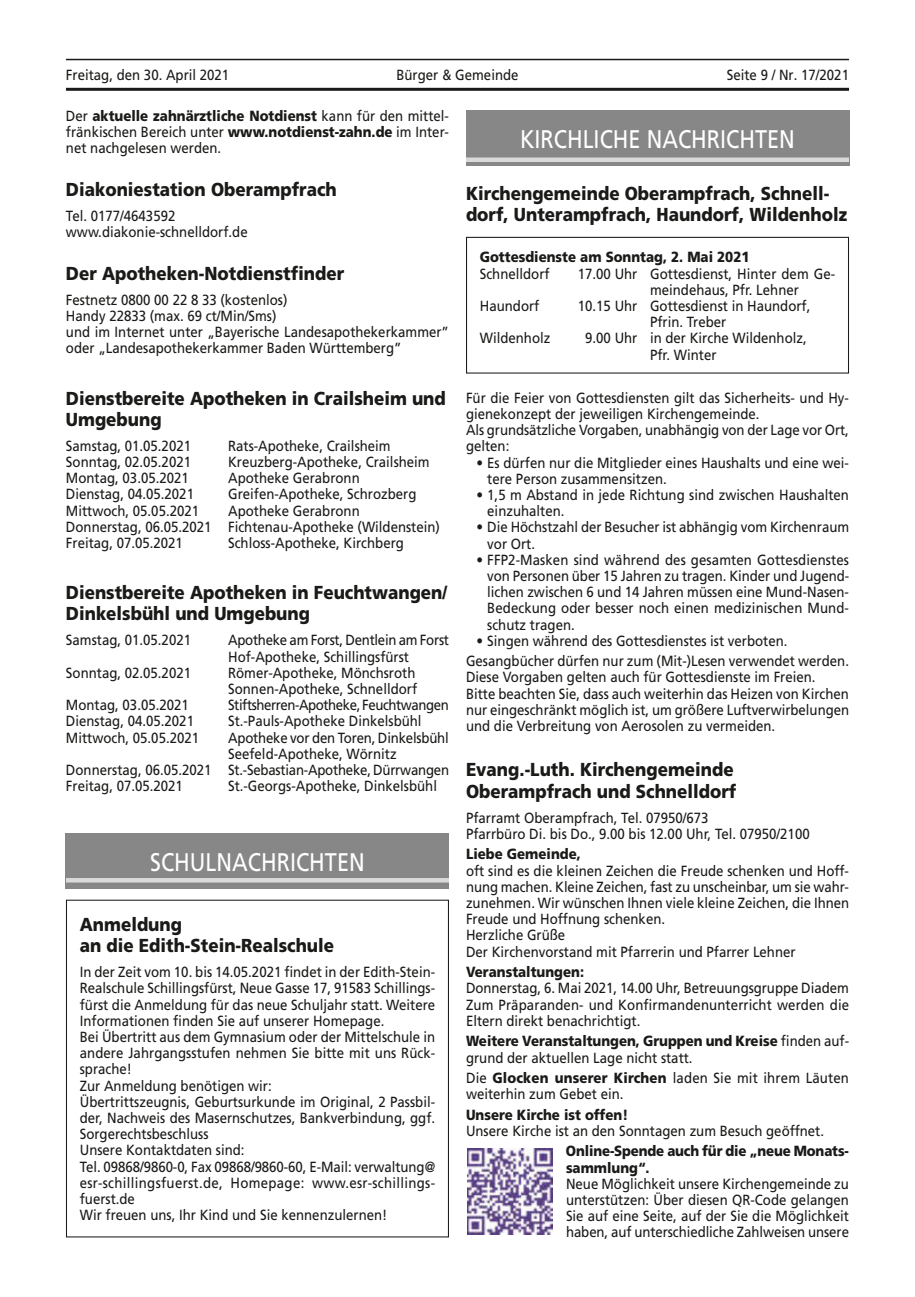
<style>
.page{position:relative;width:915px;height:1297px;background:#fff}
.page>*{position:absolute;margin:0;border:0;box-sizing:border-box;transform-origin:0 0}
.t1{font:25.5px "Frutiger";color:#fff;scale:.85 1}
.t2{font:900 18.75px/21px "Frutiger";color:#1a1a18;scale:.9 1}
.t3{font:14.7px/16.2px "Frutiger";color:#1a1a18;scale:.9 1}
.t4{font:900 14.7px/16.2px "Frutiger";color:#1a1a18;scale:.9 1}
.t5{font:14.7px/16.2px "Frutiger";letter-spacing:-.02em;color:#1a1a18;scale:.9 1}
.t6{font:14.7px "Frutiger";letter-spacing:-.03em;color:#1a1a18;scale:.9 1}
.s1{font-weight:900}
</style>
<div class="page">
<hr style="left:66px;top:59px;width:782px;height:1px;background:#1a1a18">
<hr style="left:66px;top:88px;width:782px;height:3px;background:#1a1a18">
<div style="left:66px;top:833px;width:383px;height:55px;background:#868786"></div>
<hr style="left:66px;top:878px;width:383px;height:4px;background:#d9dada">
<div style="left:66px;top:900px;width:383px;height:337px;border:1px solid #1a1a18"></div>
<div style="left:466px;top:111px;width:382px;height:55px;background:#868786"></div>
<div style="left:466px;top:157px;width:382px;height:5px;background:#d9dada"></div>
<div style="left:466px;top:237px;width:382px;height:137px;border:1px solid #1a1a18"></div>
<img style="left:467px;top:1149px;width:85px;height:85px">
<p class="t3" style="left:66px;top:67px;width:183px">Freitag, den 30. April 2021</p>
<p class="t3" style="left:396px;top:67px;width:137px">Bürger &amp; Gemeinde</p>
<p class="t3" style="left:726px;top:67px;width:137px">Seite 9 / Nr. 17/2021</p>
<p class="t3" style="left:66px;top:107px;width:427px;text-align:justify">Der <span class="s1">aktuelle zahnärztliche Notdienst</span> kann für den mittel&shy;fränkischen Bereich unter <span class="s1">www.notdienst-zahn.de</span> im Inter&shy;net nachgelesen werden.</p>
<p class="t2" style="left:66px;top:179px;width:302px">Diakoniestation Oberampfrach</p>
<p class="t3" style="left:66px;top:208px;width:203px">Tel. 0177/4643592 www.diakonie-schnelldorf.de</p>
<p class="t2" style="left:66px;top:262px;width:310px">Der Apotheken-Notdienstfinder</p>
<p class="t3" style="left:66px;top:291px;width:427px">Festnetz 0800 00 22 8 33 (kostenlos)<br>Handy 22833 (max. 69 ct/Min/Sms)<br>und im Internet unter „Bayerische Landesapothekerkammer” oder „Landesapothekerkammer Baden Württemberg”</p>
<p class="t2" style="left:66px;top:387px;width:423px">Dienstbereite Apotheken in Crailsheim und<br>Umgebung</p>
<p class="t3" style="left:66px;top:437px;width:140px">Samstag, 01.05.2021</p>
<p class="t3" style="left:228px;top:437px;width:182px">Rats-Apotheke, Crailsheim</p>
<p class="t3" style="left:66px;top:454px;width:140px">Sonntag, 02.05.2021</p>
<p class="t3" style="left:228px;top:454px;width:225px">Kreuzberg-Apotheke, Crailsheim</p>
<p class="t3" style="left:66px;top:470px;width:138px">Montag, 03.05.2021</p>
<p class="t3" style="left:228px;top:470px;width:148px">Apotheke Gerabronn</p>
<p class="t3" style="left:66px;top:486px;width:144px">Dienstag, 04.05.2021</p>
<p class="t3" style="left:228px;top:486px;width:211px">Greifen-Apotheke, Schrozberg</p>
<p class="t3" style="left:66px;top:502px;width:149px">Mittwoch, 05.05.2021</p>
<h1 class="t1" style="left:520px;top:124px;width:324px">KIRCHLICHE NACHRICHTEN</h1>
<p class="t2" style="left:466px;top:182px;width:425px">Kirchengemeinde Oberampfrach, Schnell&shy;dorf, Unterampfrach, Haundorf, Wildenholz</p>
<p class="t4" style="left:479px;top:249px;width:301px">Gottesdienste am Sonntag, 2. Mai 2021</p>
<p class="t3" style="left:479px;top:265px;width:79px">Schnelldorf</p>
<p class="t3" style="left:649px;top:265px;width:207px;text-indent:-72px">17.00 Uhr Gottesdienst, Hinter dem Ge&shy;meindehaus, Pfr. Lehner</p>
<p class="t3" style="left:479px;top:298px;width:68px">Haundorf</p>
<p class="t3" style="left:649px;top:298px;width:180px;text-indent:-72px">10.15 Uhr Gottesdienst in Haundorf,<br>Pfrin. Treber</p>
<p class="t3" style="left:479px;top:330px;width:80px">Wildenholz</p>
<p class="t3" style="left:649px;top:330px;width:175px;text-indent:-65px">9.00 Uhr in der Kirche Wildenholz,<br>Pfr. Winter</p>
<p class="t3" style="left:466px;top:389px;width:427px">Für die Feier von Gottesdiensten gilt das Sicherheits- und Hy&shy;gienekonzept der jeweiligen Kirchengemeinde.<br>Als grundsätzliche Vorgaben, unabhängig von der Lage vor Ort, gelten:</p>
<p class="t3" style="left:487px;top:454px;width:403px;text-indent:-11px">• Es dürfen nur die Mitglieder eines Haushalts und eine wei&shy;tere Person zusammensitzen.</p>
<p class="t3" style="left:487px;top:487px;width:403px;text-indent:-11px">• 1,5 m Abstand in jede Richtung sind zwischen Haushalten einzuhalten.</p>
<p class="t3" style="left:487px;top:519px;width:403px;text-indent:-11px">• Die Höchstzahl der Besucher ist abhängig vom Kirchenraum vor Ort.</p>
<p class="t3" style="left:487px;top:551px;width:403px;text-align:justify;text-indent:-11px">• FFP2-Masken sind während des gesamten Gottesdienstes von Personen über 15 Jahren zu tragen. Kinder und Jugend&shy;lichen zwischen 6 und 14 Jahren müssen eine Mund-Nasen-Bedeckung oder besser noch einen medizinischen Mund&shy;schutz tragen.</p>
<p class="t3" style="left:466px;top:630px;width:427px;line-height:20.5px;text-indent:10px">• Singen während des Gottesdienstes ist verboten.<br>Gesangbücher dürfen nur zum (Mit-)Lesen verwendet werden.</p>
<p class="t3" style="left:466px;top:669px;width:427px">Diese Vorgaben gelten auch für Gottesdienste im Freien.<br>Bitte beachten Sie, dass auch weiterhin das Heizen von Kirchen nur eingeschränkt möglich ist, um größere Luftverwirbelungen und die Verbreitung von Aerosolen zu vermeiden.</p>
<p class="t2" style="left:466px;top:758px;width:302px;line-height:21.8px">Evang.-Luth. Kirchengemeinde<br>Oberampfrach und Schnelldorf</p>
<p class="t3" style="left:466px;top:809px;width:383px">Pfarramt Oberampfrach, Tel. 07950/673<br>Pfarrbüro Di. bis Do., 9.00 bis 12.00 Uhr, Tel. 07950/2100</p>
<p class="t4" style="left:466px;top:846px;width:129px">Liebe Gemeinde,</p>
<p class="t3" style="left:466px;top:862px;width:427px">oft sind es die kleinen Zeichen die Freude schenken und Hoff&shy;nung machen. Kleine Zeichen, fast zu unscheinbar, um sie wahr&shy;zunehmen. Wir wünschen Ihnen viele kleine Zeichen, die Ihnen Freude und Hoffnung schenken.<br>Herzliche Grüße<br>Der Kirchenvorstand mit Pfarrerin und Pfarrer Lehner</p>
<p class="t4" style="left:466px;top:964px;width:133px">Veranstaltungen:</p>
<p class="t3" style="left:466px;top:980px;width:427px;text-align:justify">Donnerstag, 6. Mai 2021, 14.00 Uhr, Betreuungsgruppe Diadem Zum Präparanden- und Konfirmandenunterricht werden die Eltern direkt benachrichtigt.</p>
<p class="t3" style="left:466px;top:1033px;width:427px"><span class="s1">Weitere Veranstaltungen, Gruppen und Kreise</span> finden auf&shy;grund der aktuellen Lage nicht statt.</p>
<p class="t3" style="left:466px;top:1070px;width:427px">Die <span class="s1">Glocken unserer Kirchen</span> laden Sie mit ihrem Läuten weiterhin zum Gebet ein.</p>
<p class="t4" style="left:466px;top:1106px;width:182px">Unsere Kirche ist offen!</p>
<p class="t3" style="left:466px;top:1122px;width:399px">Unsere Kirche ist an den Sonntagen zum Besuch geöffnet.</p>
<p class="t4" style="left:565px;top:1143px;width:316px">Online-Spende auch für die „neue Monats&shy;sammlung“.</p>
<p class="t3" style="left:566px;top:1175px;width:316px;text-align:justify">Neue Möglichkeit unsere Kirchengemeinde zu unterstützen: Über diesen QR-Code gelangen Sie auf eine Seite, auf der Sie die Möglichkeit haben, auf unterschiedliche Zahlweisen unsere</p>
<p class="t3" style="left:66px;top:502px;width:417px;text-indent:162px">Apotheke Gerabronn<br>Donnerstag, 06.05.2021 Fichtenau-Apotheke (Wildenstein)<br>Freitag, 07.05.2021</p>
<p class="t3" style="left:228px;top:535px;width:197px">Schloss-Apotheke, Kirchberg</p>
<p class="t2" style="left:66px;top:582px;width:425px">Dienstbereite Apotheken in Feuchtwangen/<br>Dinkelsbühl und Umgebung</p>
<p class="t3" style="left:66px;top:632px;width:140px">Samstag, 01.05.2021</p>
<p class="t5" style="left:228px;top:632px;width:247px">Apotheke am Forst, Dentlein am Forst<br>Hof-Apotheke, Schillingsfürst</p>
<p class="t3" style="left:66px;top:664px;width:140px">Sonntag, 02.05.2021</p>
<p class="t3" style="left:228px;top:664px;width:211px">Römer-Apotheke, Mönchsroth<br>Sonnen-Apotheke, Schnelldorf</p>
<p class="t3" style="left:66px;top:697px;width:138px">Montag, 03.05.2021</p>
<p class="t6" style="left:228px;top:696px;width:247px">Stiftsherren-Apotheke, Feuchtwangen</p>
<p class="t3" style="left:66px;top:713px;width:144px">Dienstag, 04.05.2021</p>
<p class="t3" style="left:228px;top:713px;width:216px">St.-Pauls-Apotheke Dinkelsbühl</p>
<p class="t3" style="left:66px;top:729px;width:149px">Mittwoch, 05.05.2021</p>
<p class="t3" style="left:228px;top:729px;width:247px">Apotheke vor den Toren, Dinkelsbühl</p>
<p class="t3" style="left:228px;top:745px;width:189px">Seefeld-Apotheke, Wörnitz</p>
<p class="t3" style="left:66px;top:761px;width:427px">Donnerstag, 06.05.2021 St.-Sebastian-Apotheke, Dürrwangen</p>
<p class="t3" style="left:66px;top:778px;width:131px">Freitag, 07.05.2021</p>
<p class="t3" style="left:228px;top:778px;width:233px">St.-Georgs-Apotheke, Dinkelsbühl</p>
<h1 class="t1" style="left:150px;top:847px;width:254px">SCHULNACHRICHTEN</h1>
<p class="t2" style="left:80px;top:914px;width:284px">Anmeldung<br>an die Edith-Stein-Realschule</p>
<p class="t3" style="left:80px;top:964px;width:396px">In der Zeit vom 10. bis 14.05.2021 findet in der Edith-Stein-Realschule Schillingsfürst, Neue Gasse 17, 91583 Schillings&shy;fürst die Anmeldung für das neue Schuljahr statt. Weitere Informationen finden Sie auf unserer Homepage.<br>Bei Übertritt aus dem Gymnasium oder der Mittelschule in andere Jahrgangsstufen nehmen Sie bitte mit uns Rück&shy;sprache!<br>Zur Anmeldung benötigen wir:<br>Übertrittszeugnis, Geburtsurkunde im Original, 2 Passbil&shy;der, Nachweis des Masernschutzes, Bankverbindung, ggf.<br>Sorgerechtsbeschluss<br>Unsere Kontaktdaten sind:<br>Tel. 09868/9860-0, Fax 09868/9860-60, E-Mail: verwaltung@ esr-schillingsfuerst.de, Homepage: www.esr-schillings&shy;fuerst.de<br>Wir freuen uns, Ihr Kind und Sie kennenzulernen!</p>
</div>
